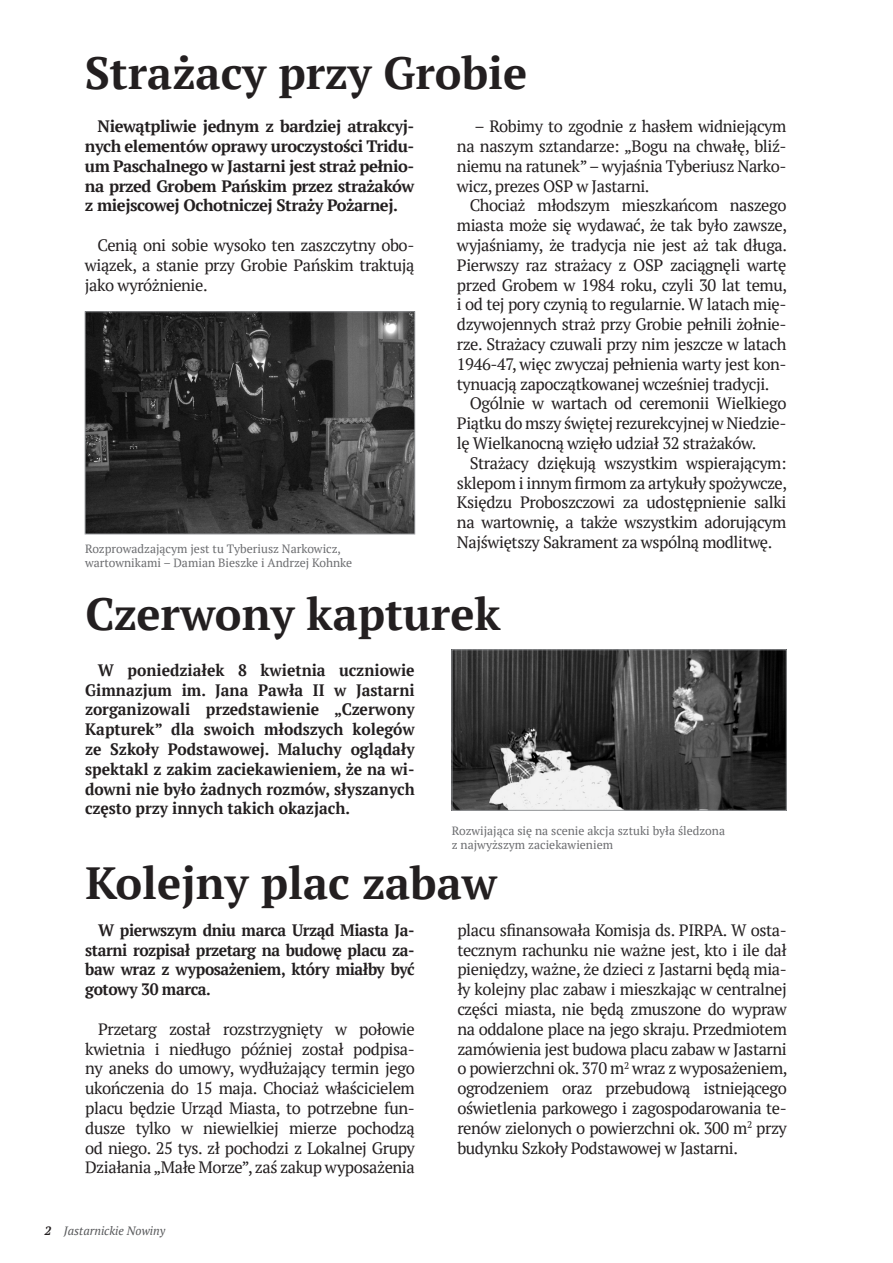
<style>
.page{position:relative;width:893px;height:1263px;background:#fff}
.page>*{position:absolute;margin:0;border:0;box-sizing:border-box;transform-origin:0 0}
.t1{font:700 45px "PT Serif";color:#231f20}
.t2{font:16.5px/19.8px "PT Serif";letter-spacing:-.025em;color:#231f20;text-align:justify}
.t3{font:700 16.5px/19.8px "PT Serif";letter-spacing:-.025em;color:#231f20;text-align:justify;scale:.95 1}
.t4{font:700 16.5px/19.8px "PT Serif";letter-spacing:-.025em;color:#231f20;text-align:justify}
.t5{font:12px/14.4px "PT Serif";color:#6c6d70}
.t6{font:italic 12px "PT Serif";color:#57585a}
.s1{font-weight:700;color:#231f20}
</style>
<div class="page">
<img style="left:87px;top:314px;width:326px;height:218px">
<div style="left:85px;top:312px;width:330px;height:222px;border:1px solid #939598"></div>
<img style="left:454px;top:651px;width:330px;height:157px">
<div style="left:452px;top:649px;width:334px;height:161px;border:1px solid #939598"></div>
<h1 class="t1" style="left:85px;top:43px;width:444px">Strażacy przy Grobie</h1>
<p class="t4" style="left:85px;top:116px;width:331px;text-indent:13px">Niewątpliwie jednym z bardziej atrakcyj&shy;nych elementów oprawy uroczystości Tridu&shy;um Paschalnego w Jastarni jest straż pełnio&shy;na przed Grobem Pańskim przez strażaków z miejscowej Ochotniczej Straży Pożarnej.</p>
<p class="t2" style="left:85px;top:235px;width:331px;text-indent:13px">Cenią oni sobie wysoko ten zaszczytny obo&shy;wiązek, a stanie przy Grobie Pańskim traktują jako wyróżnienie.</p>
<p class="t5" style="left:85px;top:541px;width:269px">Rozprowadzającym jest tu Tyberiusz Narkowicz, wartownikami – Damian Bieszke i Andrzej Kohnke</p>
<p class="t2" style="left:457px;top:116px;width:331px;text-indent:18px">– Robimy to zgodnie z hasłem widniejącym na naszym sztandarze: „Bogu na chwałę, bliź&shy;niemu na ratunek” – wyjaśnia Tyberiusz Narko&shy;wicz, prezes OSP w Jastarni.</p>
<p class="t2" style="left:457px;top:195px;width:332px;text-indent:13px">Chociaż młodszym mieszkańcom naszego miasta może się wydawać, że tak było zawsze, wyjaśniamy, że tradycja nie jest aż tak długa.<br>Pierwszy raz strażacy z OSP zaciągnęli wartę przed Grobem w 1984 roku, czyli 30 lat temu, i od tej pory czynią to regularnie. W latach mię&shy;dzywojennych straż przy Grobie pełnili żołnie&shy;rze. Strażacy czuwali przy nim jeszcze w latach 1946-47, więc zwyczaj pełnienia warty jest kon&shy;tynuacją zapoczątkowanej wcześniej tradycji.</p>
<p class="t2" style="left:457px;top:393px;width:331px;text-indent:13px">Ogólnie w wartach od ceremonii Wielkiego Piątku do mszy świętej rezurekcyjnej w Niedzie&shy;lę Wielkanocną wzięło udział 32 strażaków.</p>
<p class="t2" style="left:457px;top:453px;width:332px;text-indent:13px">Strażacy dziękują wszystkim wspierającym: sklepom i innym firmom za artykuły spożywcze, Księdzu Proboszczowi za udostępnienie salki na wartownię, a także wszystkim adorującym Najświętszy Sakrament za wspólną modlitwę.</p>
<h1 class="t1" style="left:86px;top:584px;width:417px">Czerwony kapturek</h1>
<p class="t3" style="left:85px;top:660px;width:348px;text-indent:13px">W poniedziałek 8 kwietnia uczniowie Gimnazjum im. Jana Pawła II w Jastarni zorganizowali przedstawienie „Czerwony Kapturek” dla swoich młodszych kolegów ze Szkoły Podstawowej. Maluchy oglądały spektakl z zakim zaciekawieniem, że na wi&shy;downi nie było żadnych rozmów, słyszanych często przy innych takich okazjach.</p>
<p class="t5" style="left:452px;top:823px;width:275px">Rozwijająca się na scenie akcja sztuki była śledzona z najwyższym zaciekawieniem</p>
<h1 class="t1" style="left:86px;top:853px;width:413px">Kolejny plac zabaw</h1>
<p class="t3" style="left:85px;top:920px;width:348px;text-indent:13px">W pierwszym dniu marca Urząd Miasta Ja&shy;starni rozpisał przetarg na budowę placu za&shy;baw wraz z wyposażeniem, który miałby być gotowy 30 marca.</p>
<p class="t2" style="left:85px;top:1019px;width:331px;text-indent:13px">Przetarg został rozstrzygnięty w połowie kwietnia i niedługo później został podpisa&shy;ny aneks do umowy, wydłużający termin jego ukończenia do 15 maja. Chociaż właścicielem placu będzie Urząd Miasta, to potrzebne fun&shy;dusze tylko w niewielkiej mierze pochodzą od niego. 25 tys. zł pochodzi z Lokalnej Grupy Działania „Małe Morze”, zaś zakup wyposażenia</p>
<p class="t6" style="left:45px;top:1223px;width:122px"><span class="s1">2</span> Jastarnickie Nowiny</p>
<p class="t2" style="left:457px;top:920px;width:332px">placu sfinansowała Komisja ds. PIRPA. W osta&shy;tecznym rachunku nie ważne jest, kto i ile dał pieniędzy, ważne, że dzieci z Jastarni będą mia&shy;ły kolejny plac zabaw i mieszkając w centralnej części miasta, nie będą zmuszone do wypraw na oddalone place na jego skraju. Przedmiotem zamówienia jest budowa placu zabaw w Jastarni o powierzchni ok. 370 m<sup>2</sup> wraz z wyposażeniem, ogrodzeniem oraz przebudową istniejącego oświetlenia parkowego i zagospodarowania te&shy;renów zielonych o powierzchni ok. 300 m<sup>2</sup> przy budynku Szkoły Podstawowej w Jastarni.</p>
</div>
